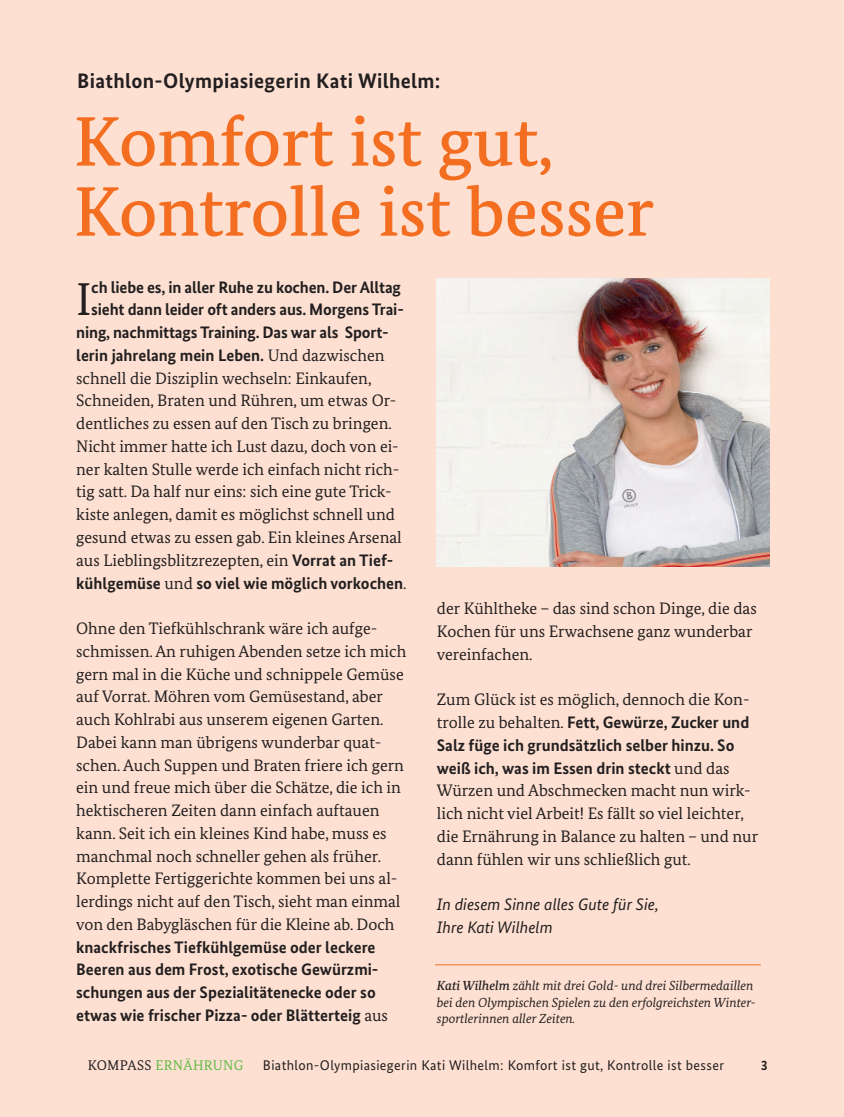
<style>
.page{position:relative;width:844px;height:1117px;background:#fff}
.page>*{position:absolute;margin:0;border:0;box-sizing:border-box;transform-origin:0 0}
.t1{font:500 70px/70px "Bundes Serif";color:#f36e21}
.t2{font:46.02px "Bundes Serif";color:#231f20}
.t3{font:700 21px "Bundes Sans";letter-spacing:.015em;color:#231f20}
.t4{font:16.62px/22.8px "Bundes Serif";color:#231f20}
.t5{font:700 16.62px "Bundes Sans";letter-spacing:-.01em;color:#231f20}
.t6{font:italic 16.62px/22.8px "Bundes Sans";color:#231f20}
.t7{font:14px "Bundes Sans";letter-spacing:.025em;color:#231f20}
.t8{font:14px "Bundes Serif";letter-spacing:.055em;color:#60bb46}
.t9{font:700 14px "Bundes Sans";color:#231f20}
.t10{font:italic 13.12px/16.6px "Bundes Serif";color:#231f20}
.s1{font-family:"Bundes Serif";font-weight:400}
.s2{font-family:"Bundes Sans";font-weight:700}
.s3{font-weight:500}
.s4{color:#231f20}
</style>
<div class="page">
<div style="left:0;top:0;width:843px;height:1116px;background:#fde0d1"></div>
<hr style="left:435px;top:964px;width:325px;height:1px;background:#f36e21">
<img style="left:437px;top:278px;width:332px;height:288px">
<h2 class="t3" style="left:77px;top:72px;width:365px">Biathlon-Olympiasiegerin Kati Wilhelm:</h2>
<h1 class="t1" style="left:74px;top:113px;width:581px">Komfort ist gut,<br>Kontrolle ist besser</h1>
<p class="t2" style="left:76px;top:282px;width:17px">I</p>
<p class="t5" style="left:91px;top:281px;width:311px">ch liebe es, in aller Ruhe zu kochen. Der Alltag</p>
<p class="t5" style="left:91px;top:303px;width:314px">sieht dann leider oft anders aus. Morgens Trai-</p>
<p class="t5" style="left:76px;top:326px;width:314px">ning, nachmittags Training. Das war als Sport-</p>
<p class="t5" style="left:76px;top:349px;width:310px">lerin jahrelang mein Leben. <span class="s1">Und dazwischen</span></p>
<p class="t4" style="left:76px;top:368px;width:297px">schnell die Disziplin wechseln: Einkaufen,</p>
<p class="t4" style="left:76px;top:390px;width:321px">Schneiden, Braten und Rühren, um etwas Or-</p>
<p class="t4" style="left:76px;top:413px;width:317px">dentliches zu essen auf den Tisch zu bringen.</p>
<p class="t4" style="left:76px;top:436px;width:324px">Nicht immer hatte ich Lust dazu, doch von ei-</p>
<p class="t4" style="left:76px;top:459px;width:324px">ner kalten Stulle werde ich einfach nicht rich-</p>
<p class="t4" style="left:76px;top:481px;width:317px">tig satt. Da half nur eins: sich eine gute Trick-</p>
<p class="t4" style="left:76px;top:504px;width:320px">kiste anlegen, damit es möglichst schnell und</p>
<p class="t4" style="left:76px;top:527px;width:327px">gesund etwas zu essen gab. Ein kleines Arsenal</p>
<p class="t4" style="left:76px;top:550px;width:318px">aus Lieblingsblitzrezepten, ein <span class="s2">Vorrat an Tief-</span></p>
<p class="t5" style="left:76px;top:576px;width:332px">kühlgemüse <span class="s1">und</span> so viel wie möglich vorkochen<span class="s1">.</span></p>
<p class="t4" style="left:76px;top:618px;width:331px">Ohne den Tiefkühlschrank wäre ich aufge&shy;schmissen. An ruhigen Abenden setze ich mich gern mal in die Küche und schnippele Gemüse auf Vorrat. Möhren vom Gemüsestand, aber auch Kohlrabi aus unserem eigenen Garten.<br>Dabei kann man übrigens wunderbar quat&shy;schen. Auch Suppen und Braten friere ich gern ein und freue mich über die Schätze, die ich in hektischeren Zeiten dann einfach auftauen kann. Seit ich ein kleines Kind habe, muss es manchmal noch schneller gehen als früher.<br>Komplette Fertig gerichte kommen bei uns al&shy;lerdings nicht auf den Tisch, sieht man einmal von den Babygläschen für die Kleine ab. Doch <span class="s2">knackfrisches Tiefkühlgemüse oder leckere Beeren aus dem Frost, exotische Gewürzmi&shy;schungen aus der Spezialitätenecke oder so etwas wie frischer Pizza- oder Blätterteig</span> aus</p>
<p class="t4" style="left:437px;top:598px;width:321px">der Kühltheke – das sind schon Dinge, die das<br>Kochen für uns Erwachsene ganz wunderbar vereinfachen.</p>
<p class="t4" style="left:437px;top:689px;width:323px">Zum Glück ist es möglich, dennoch die Kon&shy;trolle zu behalten. <span class="s2">Fett, Gewürze, Zucker und Salz füge ich grundsätzlich selber hinzu. So weiß ich, was im Essen drin steckt</span> und das Würzen und Abschmecken macht nun wirk&shy;lich nicht viel Arbeit! Es fällt so viel leichter, die Ernährung in Balance zu halten – und nur dann fühlen wir uns schließlich gut.</p>
<p class="t6" style="left:437px;top:892px;width:223px">In diesem Sinne alles Gute für Sie,<br>Ihre Kati Wilhelm</p>
<p class="t10" style="left:437px;top:978px;width:320px"><span class="s3">Kati Wilhelm</span> zählt mit drei Gold- und drei Silbermedaillen bei den Olympischen Spielen zu den erfolgreichsten Winter&shy;sportlerinnen aller Zeiten.</p>
<p class="t8" style="left:88px;top:1059px;width:157px"><span class="s4">KOMPASS</span> ERNÄHRUNG</p>
<p class="t7" style="left:263px;top:1059px;width:462px">Biathlon-Olympiasiegerin Kati Wilhelm: Komfort ist gut, Kontrolle ist besser</p>
<p class="t9" style="left:760px;top:1059px;width:8px">3</p>
</div>
